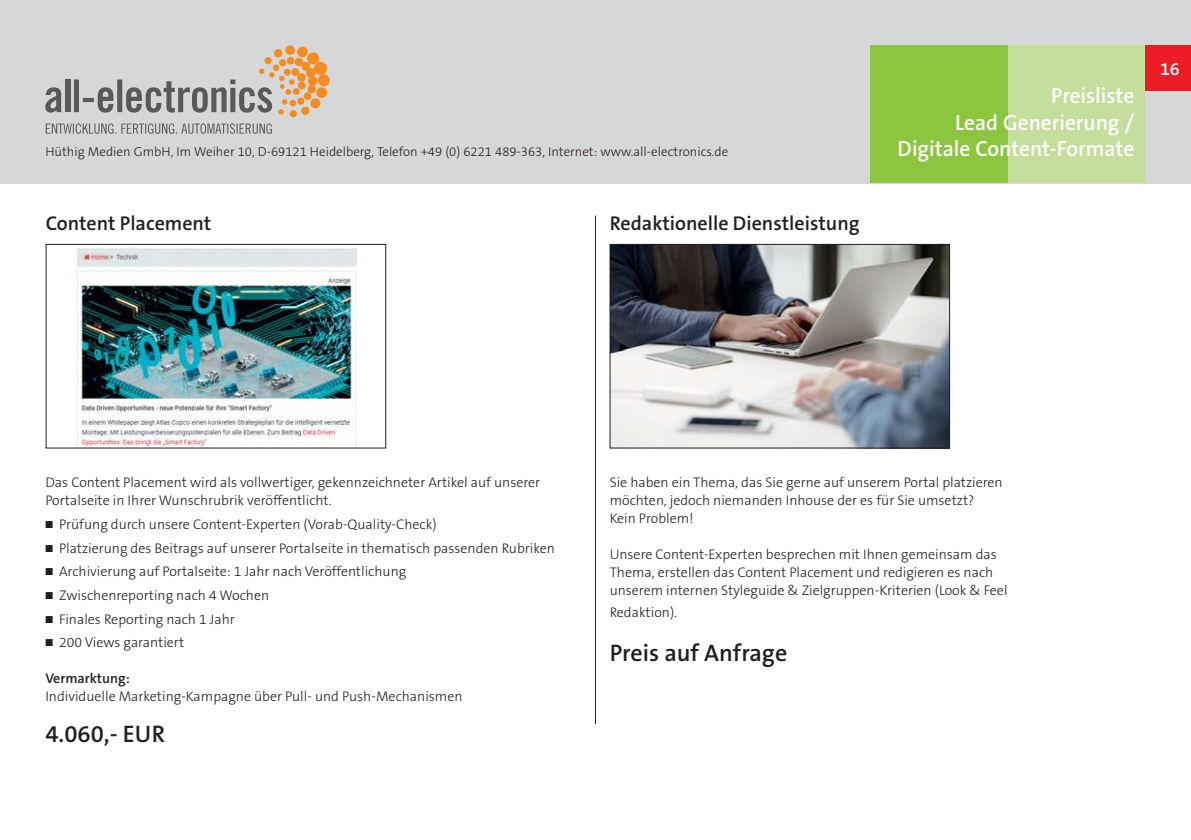
<style>
.page{position:relative;width:1191px;height:840px;background:#fff}
.page>*{position:absolute;margin:0;border:0;box-sizing:border-box;transform-origin:0 0}
.t1{font:600 24px "The Sans Os F";color:#231f20}
.t2{font:600 22px/26.4px "The Sans Os F";color:#fff;text-align:right}
.t3{font:600 20px "The Sans Os F";color:#231f20}
.t4{font:600 18px "The Sans Os F";color:#fff}
.t5{font:300 14px/18px "The Sans Os F";color:#231f20}
.t6{font:600 14px "The Sans Os F";color:#231f20}
.t7{font:300 13px "The Sans Os F";color:#231f20}
</style>
<div class="page">
<div style="left:0;top:0;width:1191px;height:183px;background:#d6d7d9"></div>
<div style="left:1008px;top:45px;width:137px;height:138px;background:#c4df9b"></div>
<div style="left:870px;top:45px;width:138px;height:138px;background:#8cc63f"></div>
<div style="left:1145px;top:45px;width:46px;height:46px;background:#ed1c24"></div>
<img style="left:75px;top:248px;width:282px;height:198px">
<div style="left:46px;top:244px;width:340px;height:204px;border:1px solid #231f20"></div>
<img style="left:611px;top:246px;width:337px;height:200px">
<div style="left:609px;top:244px;width:341px;height:204px;border:1px solid #231f20"></div>
<hr style="left:595px;top:215px;width:1px;height:508px;background:#231f20">
<svg style="left:46px;top:123px;width:226px;height:11px"></svg>
<svg style="left:318px;top:74px;width:12px;height:12px"></svg>
<svg style="left:45px;top:46px;width:283px;height:69px"></svg>
<div style="left:290px;top:110px;width:7px;height:7px;background:#f68b1e;border-radius:50%"></div>
<div style="left:289px;top:100px;width:7px;height:6px;background:#f68b1e;border-radius:50%"></div>
<p class="t7" style="left:45px;top:145px;width:684px">Hüthig Medien GmbH, Im Weiher 10, D-69121 Heidelberg, Telefon +49 (0) 6221 489-363, Internet: www.all-electronics.de</p>
<h3 class="t3" style="left:46px;top:214px;width:167px">Content Placement</h3>
<h3 class="t3" style="left:609px;top:214px;width:251px">Redaktionelle Dienstleistung</h3>
<h2 class="t2" style="left:897px;top:83px;width:238px">Preisliste<br>Lead Generierung /<br>Digitale Content-Formate</h2>
<p class="t4" style="left:1160px;top:60px;width:21px">16</p>
<p class="t5" style="left:45px;top:473px;width:496px">Das Content Placement wird als vollwertiger, gekennzeichneter Artikel auf unserer<br>Portalseite in Ihrer Wunschrubrik veröffentlicht.</p>
<p class="t5" style="left:45px;top:515px;width:393px">■ Prüfung durch unsere Content-Experten (Vorab-Quality-Check)</p>
<p class="t5" style="left:45px;top:539px;width:511px">■ Platzierung des Beitrags auf unserer Portalseite in thematisch passenden Rubriken</p>
<p class="t5" style="left:45px;top:562px;width:362px">■ Archivierung auf Portalseite: 1 Jahr nach Veröffentlichung</p>
<p class="t5" style="left:45px;top:586px;width:225px">■ Zwischenreporting nach 4 Wochen</p>
<p class="t5" style="left:45px;top:610px;width:191px">■ Finales Reporting nach 1 Jahr</p>
<p class="t5" style="left:45px;top:633px;width:140px">■ 200 Views garantiert</p>
<p class="t6" style="left:45px;top:671px;width:86px">Vermarktung:</p>
<p class="t5" style="left:45px;top:687px;width:419px">Individuelle Marketing-Kampagne über Pull- und Push-Mechanismen</p>
<h1 class="t1" style="left:45px;top:721px;width:121px">4.060,- EUR</h1>
<p class="t5" style="left:609px;top:473px;width:394px">Sie haben ein Thema, das Sie gerne auf unserem Portal platzieren möchten, jedoch niemanden Inhouse der es für Sie umsetzt?<br>Kein Problem!</p>
<p class="t5" style="left:609px;top:545px;width:399px">Unsere Content-Experten besprechen mit Ihnen gemeinsam das<br>Thema, erstellen das Content Placement und redigieren es nach unserem internen Styleguide &amp; Zielgruppen-Kriterien (Look &amp; Feel</p>
<p class="t5" style="left:609px;top:603px;width:69px">Redaktion).</p>
<h1 class="t1" style="left:609px;top:640px;width:179px">Preis auf Anfrage</h1>
</div>
